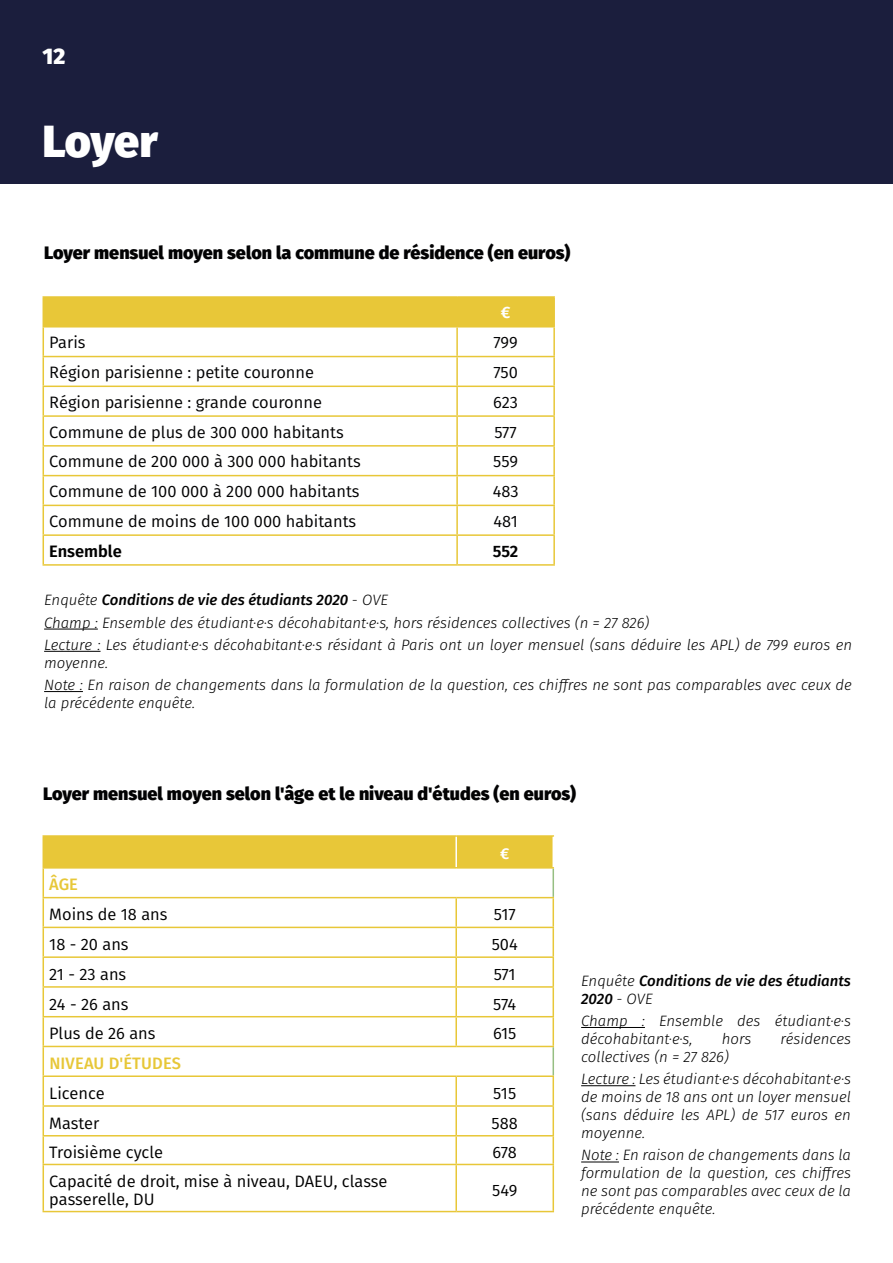
<style>
.page{position:relative;width:893px;height:1263px;background:#fff}
.page>*{position:absolute;margin:0;border:0;box-sizing:border-box;transform-origin:0 0}
.t1{font:800 45px "Fira Sans";letter-spacing:-.01em;color:#fff}
.t2{font:800 22.5px "Fira Sans";color:#fff}
.t3{font:800 18px "Fira Sans";color:#020203}
.t4{font:16.5px "Fira Sans";color:#020203}
.t5{font:16.5px/18px "Fira Sans";color:#000}
.t6{font:500 16.5px "Fira Sans";letter-spacing:.01em;color:#e7c738}
.t7{font:600 16.5px "Fira Sans";color:#000}
.t8{font:600 16.5px "Fira Sans";color:#020203}
.t9{font:600 16.5px "Fira Sans";color:#fff}
.t10{font:600 15.75px "Fira Sans";color:#fff}
.t11{font:italic 300 15px/18px "Fira Sans";color:#000}
.t12{font:italic 500 15px/18px "Fira Sans";color:#000}
.s1{font-weight:500}
.s2{font-weight:300}
</style>
<div class="page">
<div style="left:0;top:0;width:893px;height:184px;background:#1b1e3d"></div>
<hr style="left:44px;top:629px;width:54px;height:1px;background:#000">
<hr style="left:44px;top:651px;width:57px;height:1px;background:#000">
<hr style="left:44px;top:691px;width:39px;height:1px;background:#000">
<hr style="left:553px;top:327px;width:2px;height:29px;background:#e8c738">
<hr style="left:457px;top:356px;width:98px;height:1px;background:#e8c738">
<hr style="left:553px;top:357px;width:2px;height:29px;background:#e8c738">
<hr style="left:457px;top:386px;width:98px;height:1px;background:#e8c738">
<hr style="left:553px;top:387px;width:2px;height:28px;background:#e8c738">
<hr style="left:457px;top:415px;width:98px;height:2px;background:#e8c738">
<hr style="left:553px;top:417px;width:2px;height:28px;background:#e8c738">
<hr style="left:457px;top:445px;width:98px;height:2px;background:#e8c738">
<hr style="left:553px;top:447px;width:2px;height:28px;background:#e8c738">
<hr style="left:457px;top:475px;width:98px;height:1px;background:#e8c738">
<hr style="left:553px;top:476px;width:2px;height:29px;background:#e8c738">
<hr style="left:457px;top:505px;width:98px;height:1px;background:#e8c738">
<hr style="left:553px;top:506px;width:2px;height:28px;background:#e8c738">
<hr style="left:457px;top:534px;width:98px;height:2px;background:#e8c738">
<hr style="left:553px;top:536px;width:2px;height:28px;background:#e8c738">
<hr style="left:43px;top:564px;width:414px;height:2px;background:#e8c738">
<hr style="left:457px;top:564px;width:98px;height:2px;background:#e8c738">
<hr style="left:43px;top:296px;width:414px;height:2px;background:#e8c738">
<svg style="left:43px;top:298px;width:511px;height:266px"></svg>
<hr style="left:457px;top:296px;width:98px;height:2px;background:#e8c738">
<hr style="left:456px;top:298px;width:2px;height:28px;background:#e8c738">
<hr style="left:553px;top:298px;width:2px;height:28px;background:#e8c738">
<hr style="left:43px;top:326px;width:414px;height:1px;background:#e8c738">
<hr style="left:457px;top:326px;width:98px;height:1px;background:#e8c738">
<hr style="left:581px;top:1027px;width:64px;height:1px;background:#000">
<hr style="left:581px;top:1085px;width:54px;height:1px;background:#000">
<hr style="left:581px;top:1161px;width:38px;height:1px;background:#000">
<hr style="left:552px;top:869px;width:2px;height:28px;background:#96bf82">
<hr style="left:552px;top:1047px;width:2px;height:28px;background:#96bf82">
<hr style="left:43px;top:835px;width:413px;height:2px;background:#e8c738">
<hr style="left:456px;top:835px;width:98px;height:2px;background:#e8c738">
<hr style="left:552px;top:898px;width:2px;height:29px;background:#e8c738">
<hr style="left:456px;top:927px;width:98px;height:1px;background:#e8c738">
<hr style="left:552px;top:928px;width:2px;height:28px;background:#e8c738">
<hr style="left:456px;top:956px;width:98px;height:2px;background:#e8c738">
<hr style="left:552px;top:958px;width:2px;height:28px;background:#e8c738">
<hr style="left:456px;top:986px;width:98px;height:2px;background:#e8c738">
<hr style="left:552px;top:988px;width:2px;height:28px;background:#e8c738">
<hr style="left:456px;top:1016px;width:98px;height:1px;background:#e8c738">
<hr style="left:552px;top:1017px;width:2px;height:29px;background:#e8c738">
<hr style="left:456px;top:867px;width:98px;height:2px;background:#e8c738">
<hr style="left:456px;top:897px;width:98px;height:1px;background:#e8c738">
<hr style="left:552px;top:1077px;width:2px;height:28px;background:#e8c738">
<hr style="left:456px;top:1105px;width:98px;height:2px;background:#e8c738">
<hr style="left:552px;top:1107px;width:2px;height:28px;background:#e8c738">
<hr style="left:552px;top:1136px;width:2px;height:28px;background:#e8c738">
<hr style="left:43px;top:1164px;width:413px;height:1px;background:#e8c738">
<hr style="left:43px;top:1165px;width:1px;height:46px;background:#e8c738">
<hr style="left:456px;top:1164px;width:98px;height:1px;background:#e8c738">
<hr style="left:455px;top:1165px;width:2px;height:46px;background:#e8c738">
<hr style="left:552px;top:1165px;width:2px;height:46px;background:#e8c738">
<svg style="left:43px;top:836px;width:510px;height:328px"></svg>
<hr style="left:456px;top:1046px;width:98px;height:1px;background:#e8c738">
<hr style="left:43px;top:1075px;width:413px;height:2px;background:#e8c738">
<hr style="left:456px;top:1075px;width:98px;height:2px;background:#e8c738">
<hr style="left:43px;top:1135px;width:413px;height:1px;background:#e8c738">
<hr style="left:456px;top:1135px;width:98px;height:1px;background:#e8c738">
<hr style="left:43px;top:1211px;width:413px;height:1px;background:#e8c738">
<hr style="left:456px;top:1211px;width:98px;height:1px;background:#e8c738">
<h2 class="t2" style="left:43px;top:36px;width:24px">12</h2>
<h1 class="t1" style="left:43px;top:101px;width:117px">Loyer</h1>
<p class="t3" style="left:44px;top:237px;width:528px">Loyer mensuel moyen selon la commune de résidence (en euros)</p>
<p class="t9" style="left:501px;top:299px;width:11px">€</p>
<p class="t4" style="left:49px;top:330px;width:38px">Paris</p>
<p class="t4" style="left:493px;top:330px;width:26px">799</p>
<p class="t4" style="left:49px;top:360px;width:266px">Région parisienne : petite couronne</p>
<p class="t4" style="left:493px;top:360px;width:26px">750</p>
<p class="t4" style="left:49px;top:390px;width:274px">Région parisienne : grande couronne</p>
<p class="t4" style="left:493px;top:390px;width:26px">623</p>
<p class="t4" style="left:49px;top:419px;width:296px">Commune de plus de 300 000 habitants</p>
<p class="t4" style="left:494px;top:419px;width:24px">577</p>
<p class="t4" style="left:49px;top:449px;width:313px">Commune de 200 000 à 300 000 habitants</p>
<p class="t4" style="left:493px;top:449px;width:26px">559</p>
<p class="t4" style="left:49px;top:479px;width:312px">Commune de 100 000 à 200 000 habitants</p>
<p class="t4" style="left:493px;top:479px;width:27px">483</p>
<p class="t4" style="left:49px;top:509px;width:308px">Commune de moins de 100 000 habitants</p>
<p class="t4" style="left:493px;top:509px;width:26px">481</p>
<p class="t7" style="left:49px;top:537px;width:74px">Ensemble</p>
<p class="t8" style="left:493px;top:537px;width:27px">552</p>
<p class="t11" style="left:44px;top:589px;width:809px;line-height:22.2px">Enquête <span class="s1">Conditions de vie des étudiants 2020</span> - OVE<br>Champ : Ensemble des étudiant·e·s décohabitant·e·s, hors résidences collectives (n = 27 826)<br>Lecture : Les étudiant·e·s décohabitant·e·s résidant à Paris ont un loyer mensuel (sans déduire les APL) de 799 euros en</p>
<p class="t11" style="left:44px;top:651px;width:809px;line-height:22.2px">moyenne.<br>Note : En raison de changements dans la formulation de la question, ces chiffres ne sont pas comparables avec ceux de</p>
<p class="t11" style="left:44px;top:694px;width:153px">la précédente enquête.</p>
<p class="t3" style="left:43px;top:778px;width:535px">Loyer mensuel moyen selon l'âge et le niveau d'études (en euros)</p>
<p class="t10" style="left:500px;top:841px;width:11px">€</p>
<p class="t6" style="left:49px;top:871px;width:30px">ÂGE</p>
<p class="t5" style="left:49px;top:905px;width:120px">Moins de 18 ans</p>
<p class="t5" style="left:494px;top:905px;width:23px">517</p>
<p class="t5" style="left:49px;top:935px;width:81px">18 - 20 ans</p>
<p class="t5" style="left:492px;top:935px;width:28px">504</p>
<p class="t5" style="left:49px;top:965px;width:78px">21 - 23 ans</p>
<p class="t5" style="left:494px;top:965px;width:23px">571</p>
<p class="t5" style="left:49px;top:994px;width:81px">24 - 26 ans</p>
<p class="t5" style="left:493px;top:994px;width:25px">574</p>
<p class="t5" style="left:49px;top:1024px;width:108px">Plus de 26 ans</p>
<p class="t5" style="left:493px;top:1024px;width:25px">615</p>
<p class="t6" style="left:49px;top:1050px;width:133px">NIVEAU D'ÉTUDES</p>
<p class="t5" style="left:49px;top:1084px;width:57px">Licence</p>
<p class="t5" style="left:493px;top:1084px;width:24px">515</p>
<p class="t5" style="left:49px;top:1113px;width:52px">Master</p>
<p class="t5" style="left:492px;top:1113px;width:28px">588</p>
<p class="t5" style="left:49px;top:1143px;width:115px">Troisième cycle</p>
<p class="t5" style="left:493px;top:1143px;width:26px">678</p>
<p class="t5" style="left:49px;top:1171px;width:340px">Capacité de droit, mise à niveau, DAEU, classe passerelle, DU</p>
<p class="t5" style="left:492px;top:1180px;width:27px">549</p>
<p class="t12" style="left:581px;top:971px;width:271px"><span class="s2">Enquête</span> Conditions de vie des étudiants<br>2020 <span class="s2">- OVE</span></p>
<p class="t11" style="left:581px;top:1012px;width:271px">Champ : Ensemble des étudiant·e·s décohabitant·e·s,</p>
<p class="t11" style="left:722px;top:1030px;width:31px">hors</p>
<p class="t11" style="left:781px;top:1030px;width:72px">résidences</p>
<p class="t11" style="left:581px;top:1045px;width:271px;line-height:22.2px">collectives (n = 27 826)<br>Lecture : Les étudiant·e·s décohabitant·e·s</p>
<p class="t11" style="left:581px;top:1088px;width:271px;text-align:justify">de moins de 18 ans ont un loyer mensuel (sans déduire les APL) de 517 euros en moyenne.</p>
<p class="t11" style="left:581px;top:1146px;width:271px;text-align:justify">Note : En raison de changements dans la formulation de la question, ces chiffres ne sont pas comparables avec ceux de la précédente enquête.</p>
</div>
